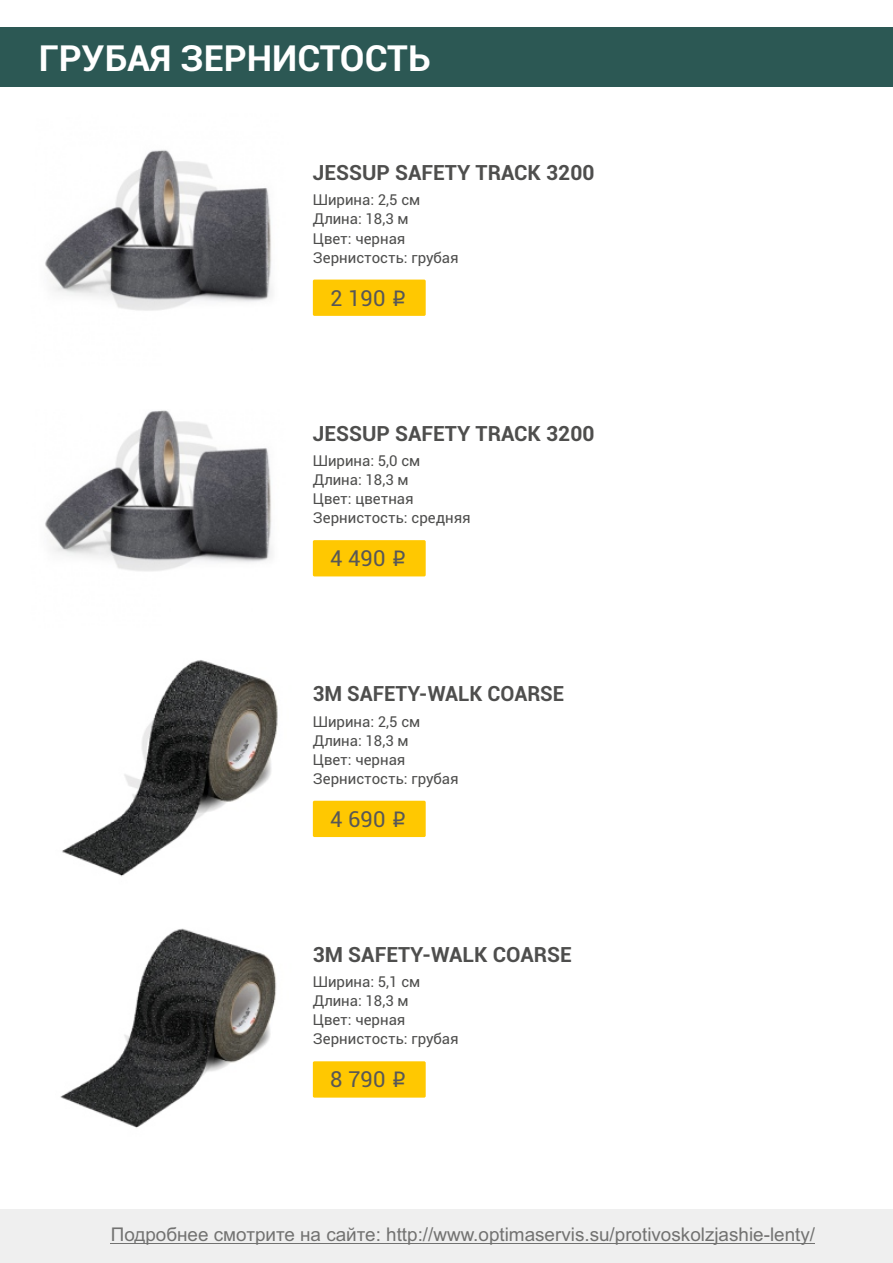
<style>
.page{position:relative;width:893px;height:1263px;background:#fff}
.page>*{position:absolute;margin:0;border:0;box-sizing:border-box;transform-origin:0 0}
.t1{font:700 36px "Roboto";color:#fff}
.t2{font:22.05px "Roboto";color:#575757}
.t3{font:700 21px "Roboto";color:#4e4e4d}
.t4{font:18.9px "Arial";color:#727271}
.t5{font:15px/19px "Roboto";color:#4e4e4d}
.s1{font-family:"ALS Rubl"}
</style>
<div class="page">
<img style="left:45px;top:410px;width:282px;height:167px">
<img style="left:60px;top:660px;width:218px;height:468px">
<img style="left:45px;top:150px;width:282px;height:165px">
<div style="left:0;top:1209px;width:893px;height:54px;background:#efefef"></div>
<hr style="left:111px;top:1243px;width:704px;height:1px;background:#727271">
<div style="left:0;top:28px;width:893px;height:59px;background:#2c5854"></div>
<div style="left:313px;top:280px;width:113px;height:36px;background:#ffc801;border-radius:2px"></div>
<div style="left:313px;top:540px;width:113px;height:36px;background:#ffc801;border-radius:2px"></div>
<div style="left:313px;top:801px;width:113px;height:36px;background:#ffc801;border-radius:2px"></div>
<div style="left:313px;top:1061px;width:113px;height:36px;background:#ffc801;border-radius:2px"></div>
<h1 class="t1" style="left:39px;top:44px;width:393px">ГРУБАЯ ЗЕРНИСТОСТЬ</h1>
<h3 class="t3" style="left:313px;top:164px;width:283px">JESSUP SAFETY TRACK 3200</h3>
<p class="t5" style="left:313px;top:192px;width:147px">Ширина: 2,5 см<br>Длина: 18,3 м<br>Цвет: черная<br>Зернистость: грубая</p>
<h2 class="t2" style="left:330px;top:289px;width:78px">2 190 <span class="s1">i</span></h2>
<h3 class="t3" style="left:313px;top:425px;width:283px">JESSUP SAFETY TRACK 3200</h3>
<p class="t5" style="left:313px;top:453px;width:159px">Ширина: 5,0 см<br>Длина: 18,3 м<br>Цвет: цветная<br>Зернистость: средняя</p>
<h2 class="t2" style="left:330px;top:550px;width:78px">4 490 <span class="s1">i</span></h2>
<h3 class="t3" style="left:313px;top:685px;width:253px">3M SAFETY-WALK COARSE</h3>
<p class="t5" style="left:313px;top:713px;width:147px">Ширина: 2,5 см<br>Длина: 18,3 м<br>Цвет: черная<br>Зернистость: грубая</p>
<h2 class="t2" style="left:330px;top:810px;width:78px">4 690 <span class="s1">i</span></h2>
<h3 class="t3" style="left:313px;top:946px;width:261px">3M SAFETY-WALK COARSE</h3>
<p class="t5" style="left:313px;top:974px;width:147px">Ширина: 5,1 см<br>Длина: 18,3 м<br>Цвет: черная<br>Зернистость: грубая</p>
<h2 class="t2" style="left:330px;top:1071px;width:78px">8 790 <span class="s1">i</span></h2>
<p class="t4" style="left:111px;top:1227px;width:706px">Подробнее смотрите на сайте: http://www.optimaservis.su/protivoskolzjashie-lenty/</p>
</div>
